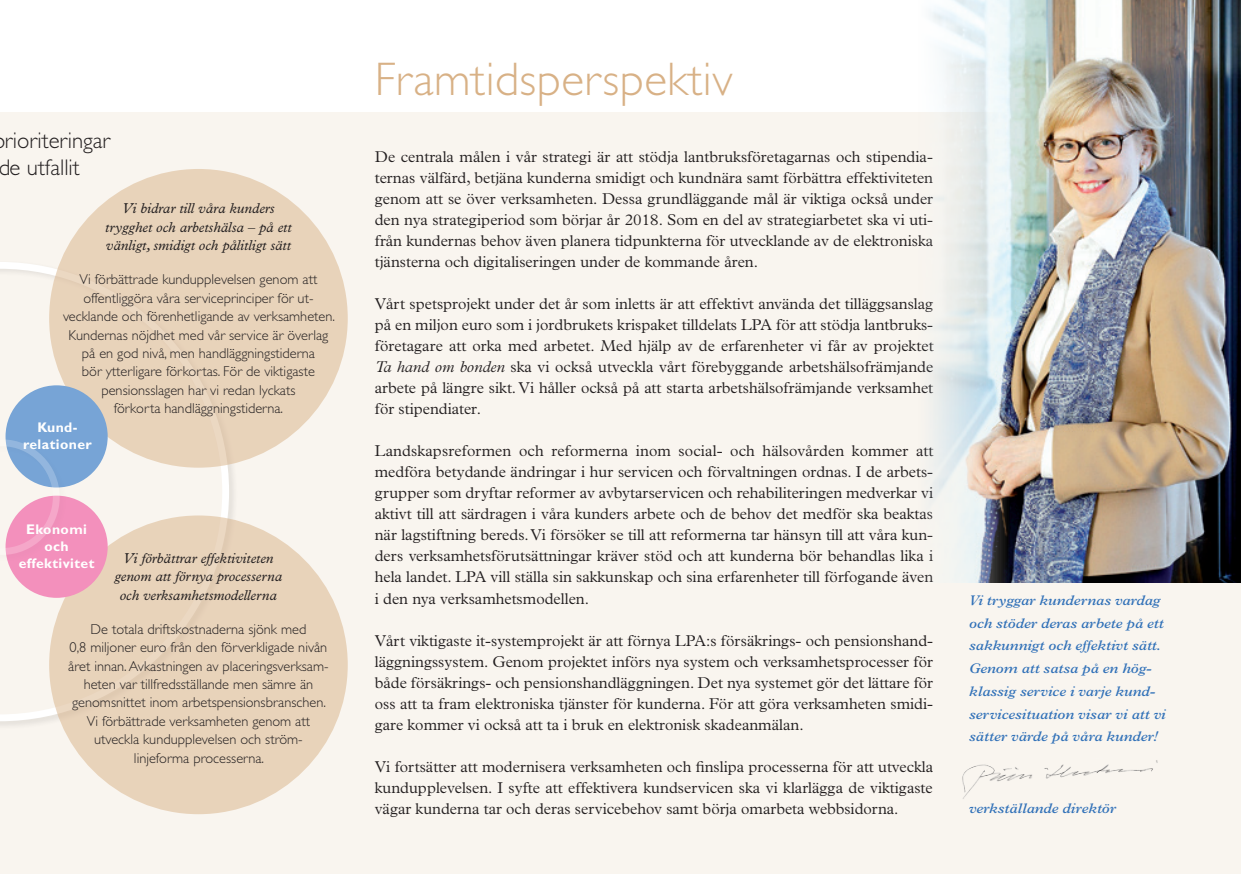
<style>
.page{position:relative;width:1241px;height:874px;background:#fff}
.page>*{position:absolute;margin:0;border:0;box-sizing:border-box;transform-origin:0 0}
.leipis{font:300 47.25px "Gill Sans";letter-spacing:.01em;color:#d8b186}
.t1{font:300 22.75px/26.2px "Gill Sans";color:#231f20}
.Leipä{font:300 15.75px/21px "Plantin";color:#231f20;text-align:justify}
.Leipä-2{font:300 14.35px/18.4px "Gill Sans";color:#231f20;text-align:center}
.Leipä-3{font:italic 14.35px/18.4px "Plantin";color:#231f20;text-align:center}
.Leipä-4{font:italic 600 14px/22.8px "Plantin";color:#3171b8}
.leipis-2{font:700 14px/16.8px "Gill Sans";letter-spacing:.03em;color:#fff;text-align:center}
.s1{font-style:italic}
</style>
<div class="page">
<div style="left:0;top:113px;width:1240px;height:760px;background:#f9f5ef"></div>
<svg style="left:0;top:262px;width:229px;height:459px"></svg>
<div style="left:49px;top:169px;width:299px;height:298px;background:#e8d3ba;border-radius:50%"></div>
<div style="left:49px;top:515px;width:299px;height:298px;background:#e8d3ba;border-radius:50%"></div>
<div style="left:6px;top:385px;width:102px;height:102px;background:#77a4d6;border-radius:50%"></div>
<div style="left:6px;top:495px;width:102px;height:102px;background:#f390bc;border-radius:50%"></div>
<div style="left:0;top:437px;width:68px;height:126px;background:#231f20;opacity:.1"></div>
<svg style="left:0;top:439px;width:60px;height:115px"></svg>
<img style="left:962px;top:760px;width:196px;height:38px">
<img style="left:916px;top:0;width:324px;height:582px">
<h2 class="t1" style="left:-2px;top:128px;width:114px">rioriteringar de utfallit</h2>
<p class="Leipä-3" style="left:105px;top:199px;width:188px">Vi bidrar till våra kunders trygghet och arbetshälsa – på ett vänligt, smidigt och pålitligt sätt</p>
<p class="Leipä-2" style="left:63px;top:270px;width:273px">Vi förbättrade kundupplevelsen genom att offentliggöra våra serviceprinciper för ut&shy;vecklande och förenhetligande av verksamheten.<br>Kundernas nöjdhet med vår service är överlag på en god nivå, men handläggningstiderna<br>bör ytterligare förkortas. För de viktigaste pensionsslagen har vi redan lyckats<br>förkorta handläggningstiderna.</p>
<p class="leipis-2" style="left:23px;top:419px;width:70px">Kund&shy;relationer</p>
<p class="leipis-2" style="left:26px;top:520px;width:62px">Ekonomi och</p>
<p class="leipis-2" style="left:19px;top:554px;width:77px">effektivitet</p>
<p class="Leipä-3" style="left:123px;top:548px;width:152px">Vi förbättrar effektiviteten</p>
<p class="Leipä-3" style="left:115px;top:567px;width:169px">genom att förnya processerna och verksamhetsmodellerna</p>
<p class="Leipä-2" style="left:68px;top:619px;width:262px">De totala driftskostnaderna sjönk med<br>0,8 miljoner euro från den förverkligade nivån året innan. Avkastningen av placeringsverksam&shy;heten var tillfredsställande men sämre än genomsnittet inom arbetspensionsbranschen.<br>Vi förbättrade verksamheten genom att utveckla kundupplevelsen och ström&shy;linjeforma processerna.</p>
<p class="leipis" style="left:375px;top:53px;width:359px">Framtidsperspektiv</p>
<p class="Leipä" style="left:375px;top:146px;width:560px">De centrala målen i vår strategi är att stödja lantbruksföretagarnas och stipendia&shy;ternas välfärd, betjäna kunderna smidigt och kundnära samt förbättra effektiviteten genom att se över verksamheten. Dessa grundläggande mål är viktiga också under den nya strategiperiod som börjar år 2018. Som en del av strategiarbetet ska vi uti&shy;från kundernas behov även planera tidpunkterna för utvecklande av de elektroniska tjänsterna och digitaliseringen under de kommande åren.</p>
<p class="Leipä" style="left:375px;top:293px;width:560px">Vårt spetsprojekt under det år som inletts är att effektivt använda det tilläggsanslag på en miljon euro som i jordbrukets krispaket tilldelats LPA för att stödja lantbruks&shy;företagare att orka med arbetet. Med hjälp av de erfarenheter vi får av projektet <span class="s1">Ta hand om bonden</span> ska vi också utveckla vårt förebyggande arbetshälsofrämjande arbete på längre sikt. Vi håller också på att starta arbetshälsofrämjande verksamhet för stipendiater.</p>
<p class="Leipä" style="left:375px;top:440px;width:560px">Landskapsreformen och reformerna inom social- och hälsovården kommer att medföra betydande ändringar i hur servicen och förvaltningen ordnas. I de arbets&shy;grupper som dryftar reformer av avbytarservicen och rehabiliteringen medverkar vi aktivt till att särdragen i våra kunders arbete och de behov det medför ska beaktas när lagstiftning bereds. Vi försöker se till att reformerna tar hänsyn till att våra kun&shy;ders verksamhetsförutsättningar kräver stöd och att kunderna bör behandlas lika i hela landet. LPA vill ställa sin sakkunskap och sina erfarenheter till förfogande även i den nya verksamhetsmodellen.</p>
<p class="Leipä" style="left:375px;top:629px;width:560px">Vårt viktigaste it-systemprojekt är att förnya LPA:s försäkrings- och pensionshand&shy;läggningssystem. Genom projektet införs nya system och verksamhetsprocesser för både försäkrings- och pensionshandläggningen. Det nya systemet gör det lättare för oss att ta fram elektroniska tjänster för kunderna. För att göra verksamheten smidi&shy;gare kommer vi också att ta i bruk en elektronisk skadeanmälan.</p>
<p class="Leipä" style="left:375px;top:755px;width:560px">Vi fortsätter att modernisera verksamheten och finslipa processerna för att utveckla kundupplevelsen. I syfte att effektivera kundservicen ska vi klarlägga de viktigaste vägar kunderna tar och deras servicebehov samt börja omarbeta webbsidorna.</p>
<p class="Leipä-4" style="left:969px;top:588px;width:198px">Vi tryggar kundernas vardag och stöder deras arbete på ett sakkunnigt och effektivt sätt.<br>Genom att satsa på en hög&shy;klassig service i varje kund&shy;servicesituation visar vi att vi sätter värde på våra kunder!</p>
<p class="Leipä-4" style="left:969px;top:796px;width:148px">verkställande direktör</p>
</div>
